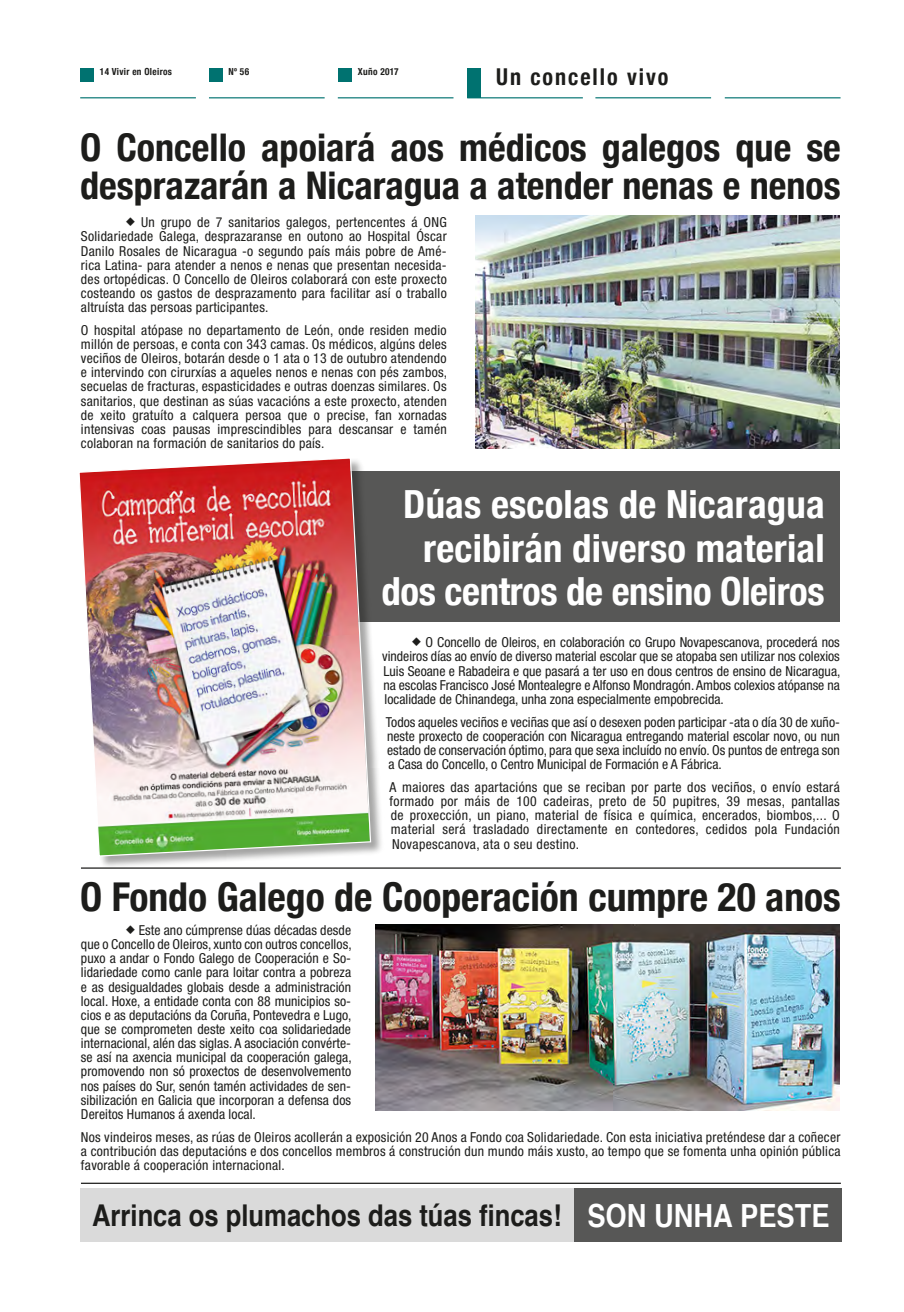
<style>
.page{position:relative;width:904px;height:1312px;background:#fff}
.page>*{position:absolute;margin:0;border:0;box-sizing:border-box;transform-origin:0 0}
.t1{font:700 condensed 39.62px "Helvetica Neue";color:#1d1d1b}
.t2{font:700 condensed 38.75px/43.8px "Helvetica Neue";letter-spacing:.005em;color:#fff;text-align:right}
.t3{font:700 condensed 38.12px/37.5px "Helvetica Neue";color:#1d1d1b}
.t4{font:700 condensed 30px "Helvetica";color:#1d1d1b;scale:1.04 1}
.t5{font:700 condensed 23.25px "Helvetica Neue";letter-spacing:.09em;color:#1d1d1b;scale:.95 1}
.t6{font:condensed 13.75px/14.1px "Helvetica Neue";letter-spacing:.02em;color:#1d1d1b;text-align:justify}
.t7{font:700 condensed 9.75px "Helvetica Neue";letter-spacing:.035em;color:#1d1d1b;scale:.95 1}
.s1{font-family:"Monotype Sorts";font-stretch:normal;font-size:12px}
.s2{font-size:31.88px;color:#fff}
</style>
<div class="page">
<div style="left:330px;top:471px;width:509px;height:151px;background:#575756"></div>
<hr style="left:81px;top:867px;width:759px;height:1px;background:#1d1d1b">
<div style="left:80px;top:1187px;width:761px;height:54px;background:#dadada"></div>
<div style="left:574px;top:1187px;width:267px;height:54px;background:#575756"></div>
<img style="left:376px;top:924px;width:463px;height:186px">
<img style="left:475px;top:215px;width:364px;height:233px">
<div style="left:79px;top:458px;width:305px;height:411px;background:#1d1d1b;opacity:.4"></div>
<img style="left:79px;top:458px;width:293px;height:399px">
<hr style="left:81px;top:1182px;width:759px;height:1px;background:#1d1d1b">
<hr style="left:209px;top:97px;width:115px;height:1px;background:#007270">
<hr style="left:338px;top:97px;width:115px;height:1px;background:#007270">
<hr style="left:467px;top:97px;width:116px;height:1px;background:#007270">
<hr style="left:724px;top:97px;width:116px;height:1px;background:#007270">
<div style="left:467px;top:68px;width:13px;height:30px;background:#007270"></div>
<div style="left:209px;top:68px;width:13px;height:13px;background:#007270"></div>
<div style="left:80px;top:68px;width:14px;height:13px;background:#007270"></div>
<div style="left:338px;top:68px;width:13px;height:13px;background:#007270"></div>
<hr style="left:80px;top:97px;width:116px;height:1px;background:#007270">
<hr style="left:595px;top:97px;width:116px;height:1px;background:#007270">
<p class="t7" style="left:100px;top:64px;width:77px">14 Vivir en Oleiros</p>
<p class="t7" style="left:228px;top:64px;width:23px">Nº 56</p>
<p class="t7" style="left:358px;top:64px;width:44px">Xuño 2017</p>
<h3 class="t5" style="left:496px;top:57px;width:183px">Un concello vivo</h3>
<h3 class="t3" style="left:80px;top:126px;width:762px">O Concello apoiará aos médicos galegos que se desprazarán a Nicaragua a atender nenas e nenos</h3>
<p class="t6" style="left:81px;top:215px;width:367px;text-indent:45px"><span class="s1">U</span> Un grupo de 7 sanitarios galegos, pertencentes á ONG Solidariedade Galega, desprazaranse en outono ao Hospital Óscar Danilo Rosales de Nicaragua -o segundo país máis pobre de Amé&shy;rica Latina- para atender a nenos e nenas que presentan necesida&shy;des ortopédicas. O Concello de Oleiros colaborará con este proxecto costeando os gastos de desprazamento para facilitar así o traballo altruísta das persoas participantes.</p>
<p class="t6" style="left:81px;top:323px;width:368px">O hospital atópase no departamento de León, onde residen medio millón de persoas, e conta con 343 camas. Os médicos, algúns deles veciños de Oleiros, botarán desde o 1 ata o 13 de outubro atendendo e intervindo con cirurxías a aqueles nenos e nenas con pés zambos, secuelas de fracturas, espasticidades e outras doenzas similares. Os sanitarios, que destinan as súas vacacións a este proxecto, atenden de xeito gratuíto a calquera persoa que o precise, fan xornadas intensivas coas pausas imprescindibles para descansar e tamén colaboran na formación de sanitarios do país.</p>
<h2 class="t2" style="left:381px;top:479px;width:444px">Dúas escolas de Nicaragua recibirán diverso material dos centros de ensino Oleiros</h2>
<p class="t6" style="left:382px;top:635px;width:460px;text-indent:30px"><span class="s1">U</span> O Concello de Oleiros, en colaboración co Grupo Novapescanova, procederá nos vindeiros días ao envío de diverso material escolar que se atopaba sen utilizar nos colexios Luis Seoane e Rabadeira e que pasará a ter uso en dous centros de ensino de Nicaragua, na escolas Francisco José Montealegre e Alfonso Mondragón. Ambos colexios atópanse na localidade de Chinandega, unha zona especialmente empobrecida.</p>
<p class="t6" style="left:386px;top:714px;width:455px">Todos aqueles veciños e veciñas que así o desexen poden participar -ata o día 30 de xuño&shy;neste proxecto de cooperación con Nicaragua entregando material escolar novo, ou nun estado de conservación óptimo, para que sexa incluído no envío. Os puntos de entrega son a Casa do Concello, o Centro Municipal de Formación e A Fábrica.</p>
<p class="t6" style="left:389px;top:779px;width:452px">A maiores das apartacións que se reciban por parte dos veciños, o envío estará formado por máis de 100 cadeiras, preto de 50 pupitres, 39 mesas, pantallas de proxección, un piano, material de física e química, encerados, biombos,... O material será trasladado directamente en contedores, cedidos pola Fundación Novapescanova, ata o seu destino.</p>
<h1 class="t1" style="left:80px;top:863px;width:762px">O Fondo Galego de Cooperación cumpre 20 anos</h1>
<p class="t6" style="left:81px;top:922px;width:272px;text-indent:45px"><span class="s1">U</span> Este ano cúmprense dúas décadas desde que o Concello de Oleiros, xunto con outros concellos, puxo a andar o Fondo Galego de Cooperación e So&shy;lidariedade como canle para loitar contra a pobreza e as desigualdades globais desde a administración local. Hoxe, a entidade conta con 88 municipios so&shy;cios e as deputacións da Coruña, Pontevedra e Lugo, que se comprometen deste xeito coa solidariedade internacional, alén das siglas. A asociación convérte&shy;se así na axencia municipal da cooperación galega, promovendo non só proxectos de desenvolvemento nos países do Sur, senón tamén actividades de sen&shy;sibilización en Galicia que incorporan a defensa dos Dereitos Humanos á axenda local.</p>
<p class="t6" style="left:81px;top:1129px;width:761px">Nos vindeiros meses, as rúas de Oleiros acollerán a exposición 20 Anos a Fondo coa Solidariedade. Con esta iniciativa preténdese dar a coñecer a contribución das deputacións e dos concellos membros á construción dun mundo máis xusto, ao tempo que se fomenta unha opinión pública favorable á cooperación internacional.</p>
<h3 class="t4" style="left:92px;top:1196px;width:710px">Arrinca os plumachos das túas fincas! <span class="s2">SON UNHA PESTE</span></h3>
</div>
